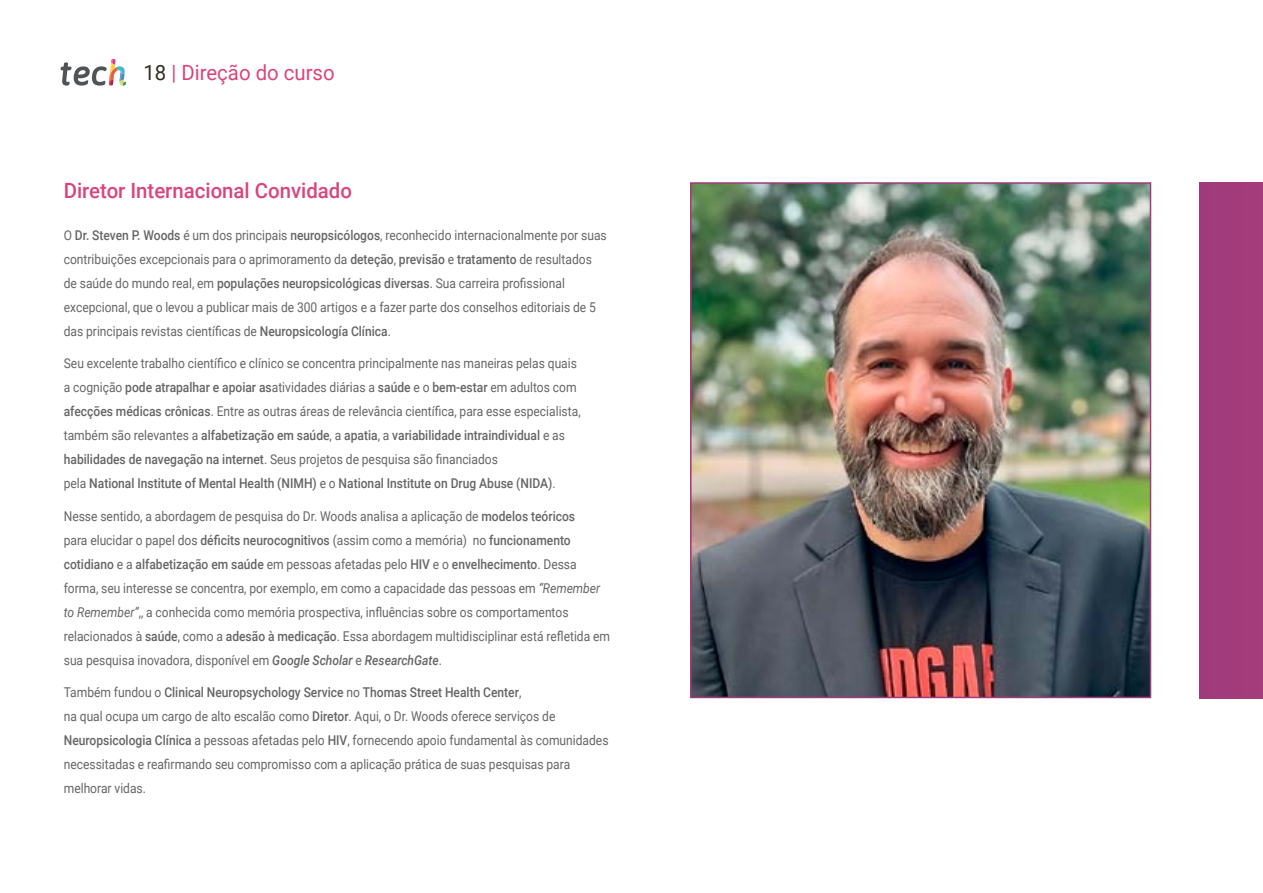
<style>
.page{position:relative;width:1263px;height:893px;background:#fff}
.page>*{position:absolute;margin:0;border:0;box-sizing:border-box;transform-origin:0 0}
.t1{font:500 21px "Roboto";color:#da447d}
.t2{font:21px "Roboto";color:#da447d}
.t3{font:13.5px/24px "Roboto";color:#656565;scale:.89 1}
.s1{color:#312e20}
.s2{font-weight:500}
.s3{font-style:italic}
.s4{font-weight:500;font-style:italic}
</style>
<div class="page">
<img style="left:693px;top:185px;width:455px;height:510px">
<div style="left:690px;top:182px;width:461px;height:516px;border:2px solid #a03b7b"></div>
<div style="left:1199px;top:182px;width:64px;height:516px;background:#a23b7b"></div>
<svg style="left:61px;top:59px;width:65px;height:27px"></svg>
<h1 class="t2" style="left:144px;top:57px;width:193px"><span class="s1">18</span> | Direção do curso</h1>
<h1 class="t1" style="left:64px;top:176px;width:290px">Diretor Internacional Convidado</h1>
<p class="t3" style="left:64px;top:222px;width:612px">O <span class="s2">Dr. Steven P. Woods</span> é um dos principais <span class="s2">neuropsicólogos</span>, reconhecido internacionalmente por suas contribuições excepcionais para o aprimoramento da <span class="s2">deteção</span>, <span class="s2">previsão</span> e <span class="s2">tratamento</span> de resultados de saúde do mundo real, em <span class="s2">populações neuropsicológicas diversas</span>. Sua carreira profissional excepcional, que o levou a publicar mais de 300 artigos e a fazer parte dos conselhos editoriais de 5 das principais revistas científicas de <span class="s2">Neuropsicología Clínica</span>.</p>
<p class="t3" style="left:64px;top:351px;width:582px">Seu excelente trabalho científico e clínico se concentra principalmente nas maneiras pelas quais a cognição <span class="s2">pode atrapalhar e apoiar as</span>atividades diárias a <span class="s2">saúde</span> e o <span class="s2">bem-estar</span> em adultos com <span class="s2">afecções médicas crônicas</span>. Entre as outras áreas de relevância científica, para esse especialista, também são relevantes a <span class="s2">alfabetização em saúde</span>, a <span class="s2">apatia</span>, a <span class="s2">variabilidade intraindividual</span> e as <span class="s2">habilidades de navegação na internet</span>. Seus projetos de pesquisa são financiados<br>pela <span class="s2">National Institute of Mental Health (NIMH)</span> e o <span class="s2">National Institute on Drug Abuse (NIDA)</span>.</p>
<p class="t3" style="left:64px;top:503px;width:615px">Nesse sentido, a abordagem de pesquisa do Dr. Woods analisa a aplicação de <span class="s2">modelos teóricos<br></span>para elucidar o papel dos <span class="s2">déficits neurocognitivos</span> (assim como a memória) no <span class="s2">funcionamento cotidiano</span> e a <span class="s2">alfabetização em saúde</span> em pessoas afetadas pelo <span class="s2">HIV</span> e o <span class="s2">envelhecimento</span>. Dessa forma, seu interesse se concentra, por exemplo, em como a capacidade das pessoas em <span class="s3">“Remember to Remember”</span>,, a conhecida como memória prospectiva, influências sobre os comportamentos relacionados à <span class="s2">saúde</span>, como a <span class="s2">adesão à medicação</span>. Essa abordagem multidisciplinar está refletida em sua pesquisa inovadora, disponível em <span class="s4">Google Scholar</span> e <span class="s4">ResearchGate</span>.</p>
<p class="t3" style="left:64px;top:680px;width:614px">Também fundou o <span class="s2">Clinical Neuropsychology Service</span> no <span class="s2">Thomas Street Health Center</span>,<br>na qual ocupa um cargo de alto escalão como <span class="s2">Diretor</span>. Aqui, o Dr. Woods oferece serviços de <span class="s2">Neuropsicologia Clínica</span> a pessoas afetadas pelo <span class="s2">HIV</span>, fornecendo apoio fundamental às comunidades necessitadas e reafirmando seu compromisso com a aplicação prática de suas pesquisas para melhorar vidas.</p>
</div>
